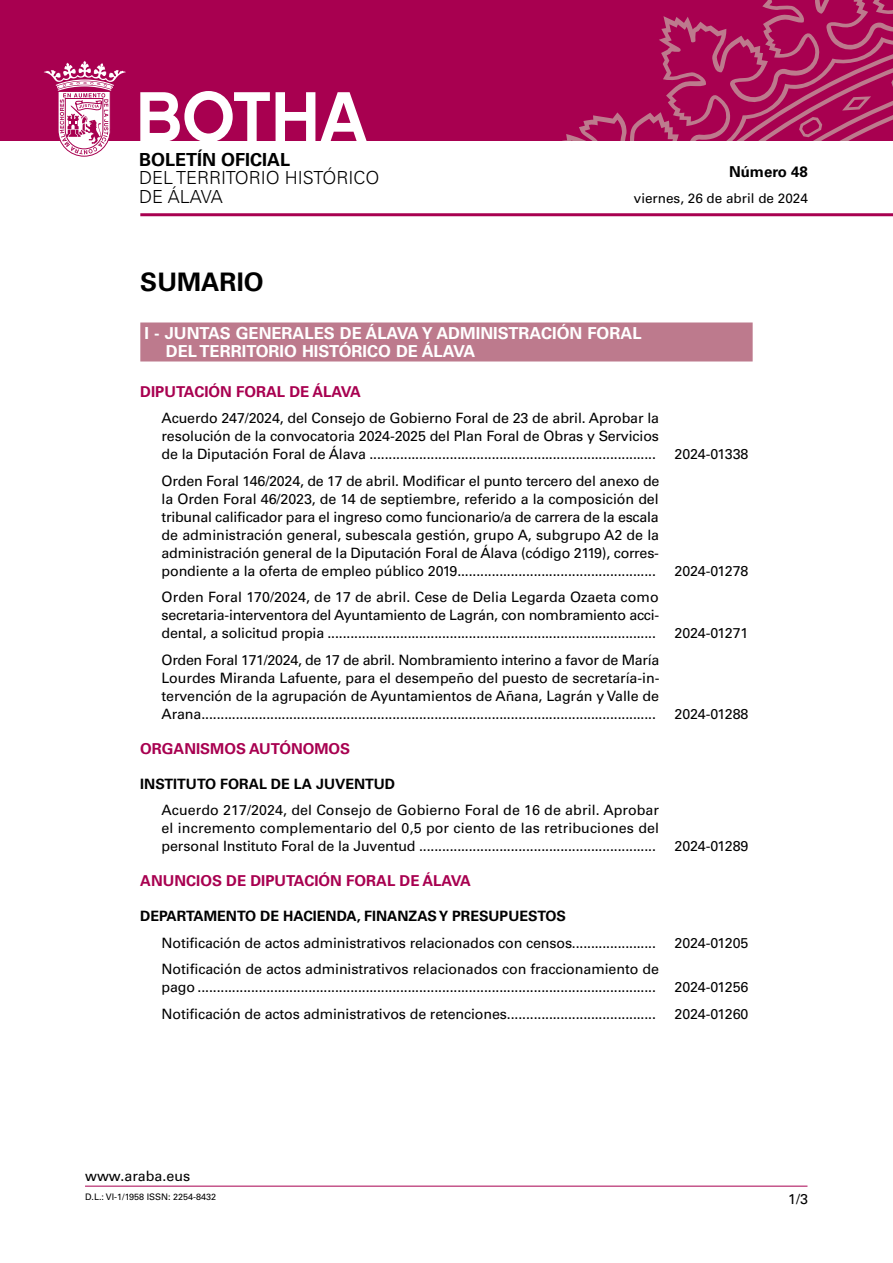
<style>
.page{position:relative;width:893px;height:1263px;background:#fff}
.page>*{position:absolute;margin:0;border:0;box-sizing:border-box;transform-origin:0 0}
.t1{font:700 25.5px "Univers LT Std";color:#000}
.t2{font:300 18px/18.8px "Univers LT Std";color:#000}
.t3{font:700 18px "Univers LT Std";color:#000}
.t4{font:700 16.5px/18px "Univers LT Std";color:#fff}
.t5{font:700 15px "Univers LT Std";color:#a80050}
.t6{font:700 15px "Univers LT Std";color:#000}
.t7{font:14.25px/18px "Univers LT Std";letter-spacing:-.01em;color:#000;text-align:justify}
.t8{font:700 14.25px "Univers LT Std";color:#000}
.t9{font:13.5px "Univers LT Std";color:#000}
.t10{font:9px "Univers LT Std";color:#000}
</style>
<div class="page">
<div style="left:0;top:0;width:893px;height:140px;background:#a80050"></div>
<svg style="left:566px;top:0;width:327px;height:140px"></svg>
<svg style="left:698px;top:72px;width:195px;height:68px"></svg>
<svg style="left:42px;top:60px;width:86px;height:97px"></svg>
<hr style="left:140px;top:213px;width:753px;height:3px;background:#a80050">
<svg style="left:140px;top:91px;width:227px;height:50px"></svg>
<hr style="left:85px;top:1186px;width:722px;height:1px;background:#a80050">
<div style="left:140px;top:322px;width:613px;height:39px;background:#bd7a8d"></div>
<p class="t3" style="left:139px;top:149px;width:153px">BOLETÍN OFICIAL</p>
<p class="t2" style="left:139px;top:169px;width:242px">DEL TERRITORIO HISTÓRICO<br>DE ÁLAVA</p>
<p class="t6" style="left:729px;top:163px;width:80px">Número 48</p>
<p class="t9" style="left:634px;top:191px;width:176px">viernes, 26 de abril de 2024</p>
<h1 class="t1" style="left:140px;top:267px;width:125px">SUMARIO</h1>
<p class="t4" style="left:166px;top:325px;width:477px;text-indent:-21px">I - JUNTAS GENERALES DE ÁLAVA Y ADMINISTRACIÓN FORAL<br>DEL TERRITORIO HISTÓRICO DE ÁLAVA</p>
<p class="t5" style="left:140px;top:383px;width:222px">DIPUTACIÓN FORAL DE ÁLAVA</p>
<p class="t7" style="left:162px;top:409px;width:499px">Acuerdo 247/2024, del Consejo de Gobierno Foral de 23 de abril. Aprobar la resolución de la convocatoria 2024-2025 del Plan Foral de Obras y Servicios de la Diputación Foral de Álava ...........................................................................</p>
<p class="t7" style="left:162px;top:472px;width:499px">Orden Foral 146/2024, de 17 de abril. Modificar el punto tercero del anexo de la Orden Foral 46/2023, de 14 de septiembre, referido a la composición del tribunal calificador para el ingreso como funcionario/a de carrera de la escala de administración general, subescala gestión, grupo A, subgrupo A2 de la administración general de la Diputación Foral de Álava (código 2119), corres&shy;pondiente a la oferta de empleo público 2019....................................................</p>
<p class="t7" style="left:162px;top:588px;width:499px">Orden Foral 170/2024, de 17 de abril. Cese de Delia Legarda Ozaeta como secretaria-interventora del Ayuntamiento de Lagrán, con nombramiento acci&shy;dental, a solicitud propia ......................................................................................</p>
<p class="t7" style="left:162px;top:651px;width:499px">Orden Foral 171/2024, de 17 de abril. Nombramiento interino a favor de María Lourdes Miranda Lafuente, para el desempeño del puesto de secretaría-in&shy;tervención de la agrupación de Ayuntamientos de Añana, Lagrán y Valle de Arana.......................................................................................................................</p>
<p class="t5" style="left:140px;top:740px;width:211px">ORGANISMOS AUTÓNOMOS</p>
<p class="t8" style="left:140px;top:775px;width:256px">INSTITUTO FORAL DE LA JUVENTUD</p>
<p class="t7" style="left:162px;top:801px;width:499px">Acuerdo 217/2024, del Consejo de Gobierno Foral de 16 de abril. Aprobar el incremento complementario del 0,5 por ciento de las retribuciones del personal Instituto Foral de la Juventud ..............................................................</p>
<p class="t7" style="left:675px;top:445px;width:75px">2024-01338</p>
<p class="t7" style="left:675px;top:562px;width:75px">2024-01278</p>
<p class="t7" style="left:675px;top:624px;width:75px">2024-01271</p>
<p class="t7" style="left:675px;top:705px;width:75px">2024-01288</p>
<p class="t7" style="left:675px;top:837px;width:75px">2024-01289</p>
<p class="t5" style="left:140px;top:872px;width:332px">ANUNCIOS DE DIPUTACIÓN FORAL DE ÁLAVA</p>
<p class="t8" style="left:140px;top:908px;width:427px">DEPARTAMENTO DE HACIENDA, FINANZAS Y PRESUPUESTOS</p>
<p class="t7" style="left:162px;top:934px;width:496px">Notificación de actos administrativos relacionados con censos......................</p>
<p class="t7" style="left:675px;top:934px;width:75px">2024-01205</p>
<p class="t7" style="left:162px;top:960px;width:499px">Notificación de actos administrativos relacionados con fraccionamiento de pago ........................................................................................................................</p>
<p class="t7" style="left:675px;top:978px;width:75px">2024-01256</p>
<p class="t7" style="left:162px;top:1005px;width:496px">Notificación de actos administrativos de retenciones.......................................</p>
<p class="t7" style="left:675px;top:1005px;width:75px">2024-01260</p>
<p class="t7" style="left:85px;top:1167px;width:107px">www.araba.eus</p>
<p class="t10" style="left:85px;top:1192px;width:133px">D.L.: VI-1/1958 ISSN: 2254-8432</p>
<p class="t7" style="left:788px;top:1190px;width:21px">1/3</p>
</div>
